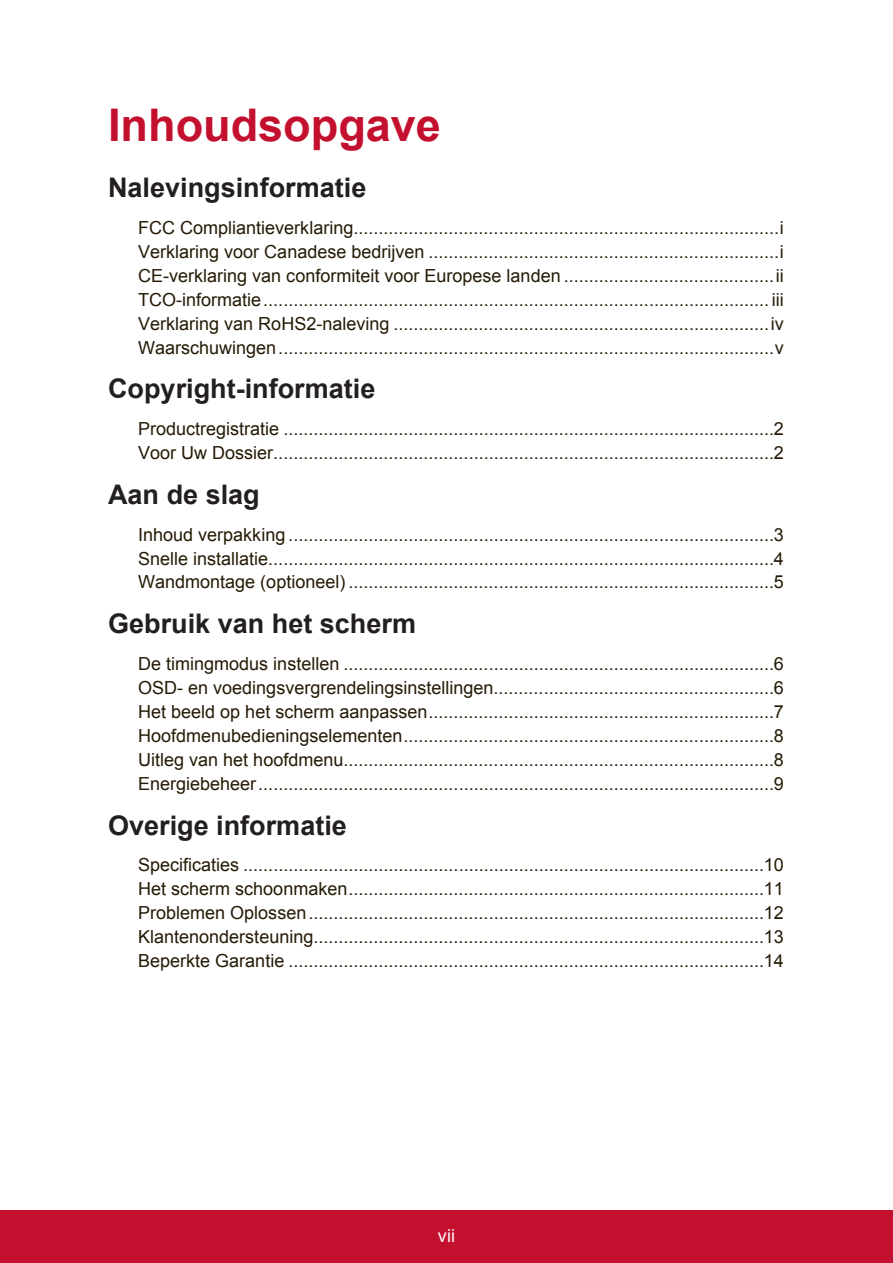
<style>
.page{position:relative;width:893px;height:1263px;background:#fff}
.page>*{position:absolute;margin:0;border:0;box-sizing:border-box;transform-origin:0 0}
.t1{font:700 45px "Arial";color:#c3102f}
.t2{font:700 27px "Arial";color:#231f20}
.t3{font:18px/24px "Arial";color:#251a05;text-align:justify}
.t4{font:18px "Arial";color:#fff}
</style>
<div class="page">
<div style="left:0;top:1210px;width:892px;height:53px;background:#c3102f"></div>
<h1 class="t1" style="left:108px;top:95px;width:334px">Inhoudsopgave</h1>
<h2 class="t2" style="left:108px;top:170px;width:260px">Nalevingsinformatie</h2>
<p class="t3" style="left:138px;top:216px;width:647px">FCC Compliantieverklaring.....................................................................................i Verklaring voor Canadese bedrijven ......................................................................i CE-verklaring van conformiteit voor Europese landen ..........................................ii TCO-informatie..................................................................................................... iii Verklaring van RoHS2-naleving ...........................................................................iv Waarschuwingen...................................................................................................v</p>
<h2 class="t2" style="left:108px;top:371px;width:269px">Copyright-informatie</h2>
<p class="t3" style="left:138px;top:417px;width:646px">Productregistratie ..................................................................................................2<br>Voor Uw Dossier....................................................................................................2</p>
<h2 class="t2" style="left:108px;top:476px;width:153px">Aan de slag</h2>
<p class="t3" style="left:138px;top:522px;width:646px">Inhoud verpakking .................................................................................................3<br>Snelle installatie.....................................................................................................4<br>Wandmontage (optioneel) .....................................................................................5</p>
<h2 class="t2" style="left:108px;top:606px;width:309px">Gebruik van het scherm</h2>
<p class="t3" style="left:138px;top:652px;width:647px">De timingmodus instellen ......................................................................................6<br>OSD- en voedingsvergrendelingsinstellingen........................................................6<br>Het beeld op het scherm aanpassen.....................................................................7<br>Hoofdmenubedieningselementen..........................................................................8<br>Uitleg van het hoofdmenu......................................................................................8<br>Energiebeheer.......................................................................................................9</p>
<h2 class="t2" style="left:108px;top:807px;width:240px">Overige informatie</h2>
<p class="t3" style="left:138px;top:853px;width:646px">Specificaties ........................................................................................................10<br>Het scherm schoonmaken...................................................................................11<br>Problemen Oplossen...........................................................................................12<br>Klantenondersteuning..........................................................................................13<br>Beperkte Garantie ...............................................................................................14</p>
<p class="t4" style="left:438px;top:1223px;width:18px">vii</p>
</div>
